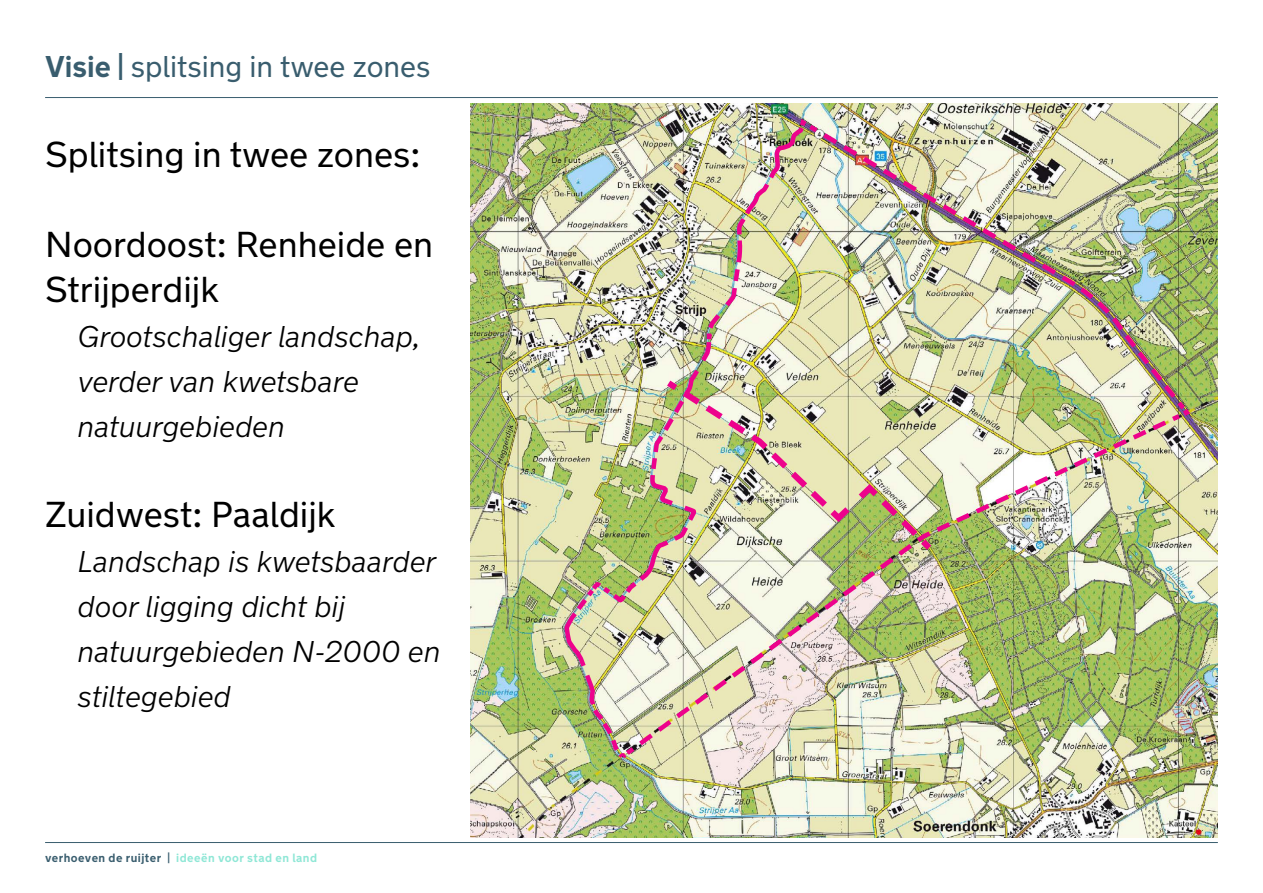
<style>
.page{position:relative;width:1263px;height:893px;background:#fff}
.page>*{position:absolute;margin:0;border:0;box-sizing:border-box;transform-origin:0 0}
.t1{font:36px/45px "New Transport";color:#000}
.t2{font:italic 300 30px/45px "New Transport";color:#000}
.t3{font:30px "New Transport";color:#395d6e}
.t4{font:700 12px "New Transport";letter-spacing:.04em;color:#8fe7d6}
.s1{font-weight:700}
.s2{color:#395d6e}
</style>
<div class="page">
<hr style="left:45px;top:842px;width:1173px;height:1px;background:#395d6e">
<hr style="left:45px;top:97px;width:1173px;height:1px;background:#395d6e">
<img style="left:470px;top:104px;width:747px;height:733px">
<img style="left:565px;top:122px;width:626px;height:641px">
<img style="left:660px;top:375px;width:278px;height:181px">
<p class="t3" style="left:45px;top:48px;width:387px"><span class="s1">Visie |</span> splitsing in twee zones</p>
<p class="t1" style="left:45px;top:132px;width:377px">Splitsing in twee zones:</p>
<p class="t1" style="left:45px;top:222px;width:390px">Noordoost: Renheide en<br>Strijperdijk</p>
<p class="t2" style="left:78px;top:314px;width:344px">Grootschaliger landschap, verder van kwetsbare natuurgebieden</p>
<p class="t1" style="left:45px;top:492px;width:292px">Zuidwest: Paaldijk</p>
<p class="t2" style="left:78px;top:539px;width:364px">Landschap is kwetsbaarder door ligging dicht bij natuurgebieden N-2000 en stiltegebied</p>
<p class="t4" style="left:45px;top:850px;width:274px"><span class="s2">verhoeven de ruijter |</span> ideeën voor stad en land</p>
</div>
